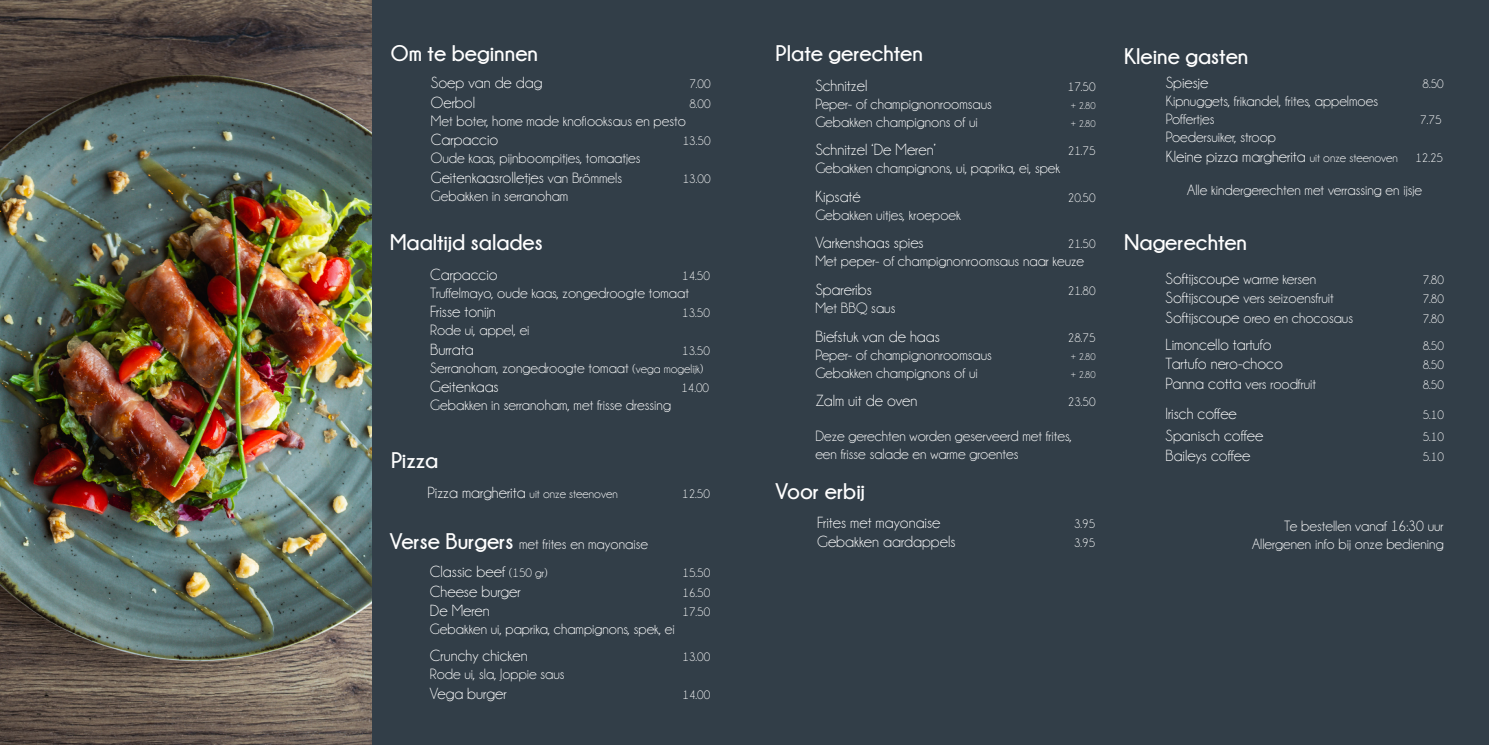
<style>
.page{position:relative;width:1489px;height:745px;background:#fff}
.page>*{position:absolute;margin:0;border:0;box-sizing:border-box;transform-origin:0 0}
.t1{font:700 22.5px "Champagne&Limousines";color:#fff}
.t2{font:16.25px "Champagne&Limousines";color:#fff}
.t3{font:15px/18px "Champagne&Limousines";color:#fff}
.t4{font:12.5px "Champagne&Limousines";color:#fff}
.t5{font:10px "Champagne&Limousines";color:#fff}
.s1{font-size:15px}
.s2{font-size:12.5px}
.s3{font-size:16.25px}
.s4{font-weight:700;font-size:22.5px}
</style>
<div class="page">
<div style="left:0;top:0;width:1488px;height:744px;background:#323e48"></div>
<img style="left:0;top:0;width:371px;height:744px">
<p class="t1" style="left:391px;top:41px;width:149px">Om te beginnen</p>
<p class="t2" style="left:431px;top:74px;width:113px">Soep van de dag</p>
<p class="t4" style="left:689px;top:78px;width:23px">7.00</p>
<p class="t2" style="left:431px;top:94px;width:46px">Oerbol</p>
<p class="t4" style="left:689px;top:97px;width:23px">8.00</p>
<p class="t3" style="left:431px;top:112px;width:256px">Met boter, home made knoflooksaus en pesto</p>
<p class="t2" style="left:431px;top:131px;width:69px">Carpaccio</p>
<p class="t4" style="left:682px;top:135px;width:29px">13.50</p>
<p class="t3" style="left:431px;top:149px;width:211px">Oude kaas, pijnboompitjes, tomaatjes</p>
<p class="t2" style="left:431px;top:169px;width:193px">Geitenkaasrolletjes <span class="s1">van Brömmels</span></p>
<p class="t4" style="left:682px;top:172px;width:29px">13.00</p>
<p class="t3" style="left:431px;top:187px;width:139px">Gebakken in serranoham</p>
<p class="t1" style="left:390px;top:230px;width:154px">Maaltijd salades</p>
<p class="t2" style="left:430px;top:266px;width:69px">Carpaccio</p>
<p class="t4" style="left:682px;top:269px;width:29px">14.50</p>
<p class="t3" style="left:430px;top:283px;width:260px">Truffelmayo, oude kaas, zongedroogte tomaat</p>
<p class="t2" style="left:430px;top:303px;width:67px">Frisse tonijn</p>
<p class="t4" style="left:682px;top:306px;width:29px">13.50</p>
<p class="t3" style="left:430px;top:321px;width:101px">Rode ui, appel, ei</p>
<p class="t2" style="left:430px;top:341px;width:45px">Burrata</p>
<p class="t4" style="left:682px;top:344px;width:29px">13.50</p>
<p class="t3" style="left:430px;top:358px;width:274px">Serranoham, zongedroogte tomaat <span class="s2">(vega mogelijk)</span></p>
<p class="t2" style="left:430px;top:378px;width:70px">Geitenkaas</p>
<p class="t4" style="left:681px;top:381px;width:29px">14.00</p>
<p class="t3" style="left:430px;top:396px;width:242px">Gebakken in serranoham, met frisse dressing</p>
<p class="t1" style="left:391px;top:447px;width:49px">Pizza</p>
<p class="t4" style="left:427px;top:487px;width:192px"><span class="s3">Pizza margherita</span> uit onze steenoven</p>
<p class="t4" style="left:682px;top:487px;width:29px">12.50</p>
<p class="t3" style="left:390px;top:534px;width:260px"><span class="s4">Verse Burgers</span> met frites en mayonaise</p>
<p class="t2" style="left:430px;top:563px;width:119px">Classic beef <span class="s2">(150 gr)</span></p>
<p class="t4" style="left:682px;top:566px;width:29px">15.50</p>
<p class="t2" style="left:430px;top:582px;width:92px">Cheese burger</p>
<p class="t4" style="left:682px;top:586px;width:29px">16.50</p>
<p class="t2" style="left:430px;top:602px;width:61px">De Meren</p>
<p class="t4" style="left:682px;top:605px;width:29px">17.50</p>
<p class="t3" style="left:430px;top:620px;width:246px">Gebakken ui, paprika, champignons, spek, ei</p>
<p class="t2" style="left:430px;top:647px;width:99px">Crunchy chicken</p>
<p class="t4" style="left:682px;top:650px;width:29px">13.00</p>
<p class="t3" style="left:430px;top:665px;width:136px">Rode ui, sla, Joppie saus</p>
<p class="t2" style="left:430px;top:684px;width:78px">Vega burger</p>
<p class="t4" style="left:682px;top:688px;width:29px">14.00</p>
<p class="t1" style="left:775px;top:41px;width:149px">Plate gerechten</p>
<p class="t2" style="left:815px;top:77px;width:54px">Schnitzel</p>
<p class="t4" style="left:1067px;top:80px;width:29px">17.50</p>
<p class="t3" style="left:815px;top:95px;width:178px">Peper- of champignonroomsaus</p>
<p class="t5" style="left:1070px;top:100px;width:26px">+ 2.80</p>
<p class="t3" style="left:815px;top:113px;width:164px">Gebakken champignons of ui</p>
<p class="t5" style="left:1070px;top:118px;width:26px">+ 2.80</p>
<p class="t2" style="left:815px;top:142px;width:122px">Schnitzel ‘De Meren’</p>
<p class="t4" style="left:1067px;top:145px;width:29px">21.75</p>
<p class="t3" style="left:815px;top:159px;width:246px">Gebakken champignons, ui, paprika, ei, spek</p>
<p class="t2" style="left:815px;top:188px;width:47px">Kipsaté</p>
<p class="t4" style="left:1067px;top:191px;width:29px">20.50</p>
<p class="t3" style="left:815px;top:206px;width:147px">Gebakken uitjes, kroepoek</p>
<p class="t2" style="left:815px;top:235px;width:110px">Varkenshaas spies</p>
<p class="t4" style="left:1067px;top:238px;width:29px">21.50</p>
<p class="t3" style="left:815px;top:252px;width:270px">Met peper- of champignonroomsaus naar keuze</p>
<p class="t2" style="left:815px;top:281px;width:58px">Spareribs</p>
<p class="t4" style="left:1067px;top:284px;width:29px">21.80</p>
<p class="t3" style="left:815px;top:299px;width:82px">Met BBQ saus</p>
<p class="t2" style="left:815px;top:328px;width:126px">Biefstuk van de haas</p>
<p class="t4" style="left:1067px;top:331px;width:29px">28.75</p>
<p class="t3" style="left:815px;top:345px;width:178px">Peper- of champignonroomsaus</p>
<p class="t5" style="left:1070px;top:351px;width:26px">+ 2.80</p>
<p class="t3" style="left:815px;top:363px;width:164px">Gebakken champignons of ui</p>
<p class="t5" style="left:1070px;top:369px;width:26px">+ 2.80</p>
<p class="t2" style="left:815px;top:392px;width:104px">Zalm uit de oven</p>
<p class="t4" style="left:1067px;top:395px;width:29px">23.50</p>
<p class="t3" style="left:815px;top:426px;width:258px">Deze gerechten worden geserveerd met frites, een frisse salade en warme groentes</p>
<p class="t1" style="left:775px;top:478px;width:91px">Voor erbij</p>
<p class="t2" style="left:817px;top:513px;width:125px">Frites met mayonaise</p>
<p class="t4" style="left:1073px;top:517px;width:23px">3.95</p>
<p class="t2" style="left:817px;top:533px;width:140px">Gebakken aardappels</p>
<p class="t4" style="left:1073px;top:536px;width:23px">3.95</p>
<p class="t1" style="left:1123px;top:44px;width:126px">Kleine gasten</p>
<p class="t2" style="left:1165px;top:74px;width:44px">Spiesje</p>
<p class="t4" style="left:1422px;top:78px;width:23px">8.50</p>
<p class="t3" style="left:1165px;top:92px;width:214px">Kipnuggets, frikandel, frites, appelmoes</p>
<p class="t3" style="left:1165px;top:110px;width:50px">Poffertjes</p>
<p class="t4" style="left:1420px;top:114px;width:23px">7.75</p>
<p class="t3" style="left:1165px;top:128px;width:112px">Poedersuiker, stroop</p>
<p class="t2" style="left:1165px;top:148px;width:279px">Kleine pizza margherita <span class="s2">uit onze steenoven 12.25</span></p>
<p class="t3" style="left:1187px;top:181px;width:236px">Alle kindergerechten met verrassing en ijsje</p>
<p class="t1" style="left:1124px;top:230px;width:124px">Nagerechten</p>
<p class="t2" style="left:1165px;top:270px;width:152px">Softijscoupe <span class="s1">warme kersen</span></p>
<p class="t4" style="left:1422px;top:273px;width:23px">7.80</p>
<p class="t3" style="left:1165px;top:289px;width:170px"><span class="s3">Softijscoupe</span> vers seizoensfruit</p>
<p class="t4" style="left:1422px;top:292px;width:23px">7.80</p>
<p class="t3" style="left:1165px;top:309px;width:189px"><span class="s3">Softijscoupe</span> oreo en chocosaus</p>
<p class="t4" style="left:1422px;top:312px;width:23px">7.80</p>
<p class="t2" style="left:1165px;top:336px;width:108px">Limoncello tartufo</p>
<p class="t4" style="left:1422px;top:339px;width:23px">8.50</p>
<p class="t2" style="left:1165px;top:355px;width:119px">Tartufo nero-choco</p>
<p class="t4" style="left:1422px;top:358px;width:23px">8.50</p>
<p class="t3" style="left:1165px;top:375px;width:152px"><span class="s3">Panna cotta</span> vers roodfruit</p>
<p class="t4" style="left:1422px;top:378px;width:23px">8.50</p>
<p class="t2" style="left:1165px;top:405px;width:73px">Irisch coffee</p>
<p class="t4" style="left:1422px;top:408px;width:23px">5.10</p>
<p class="t2" style="left:1165px;top:427px;width:99px">Spanisch coffee</p>
<p class="t4" style="left:1422px;top:430px;width:23px">5.10</p>
<p class="t2" style="left:1165px;top:447px;width:86px">Baileys coffee</p>
<p class="t4" style="left:1422px;top:450px;width:23px">5.10</p>
<p class="t3" style="left:1283px;top:517px;width:161px">Te bestellen vanaf 16:30 uur</p>
<p class="t3" style="left:1251px;top:535px;width:193px">Allergenen info bij onze bediening</p>
</div>
